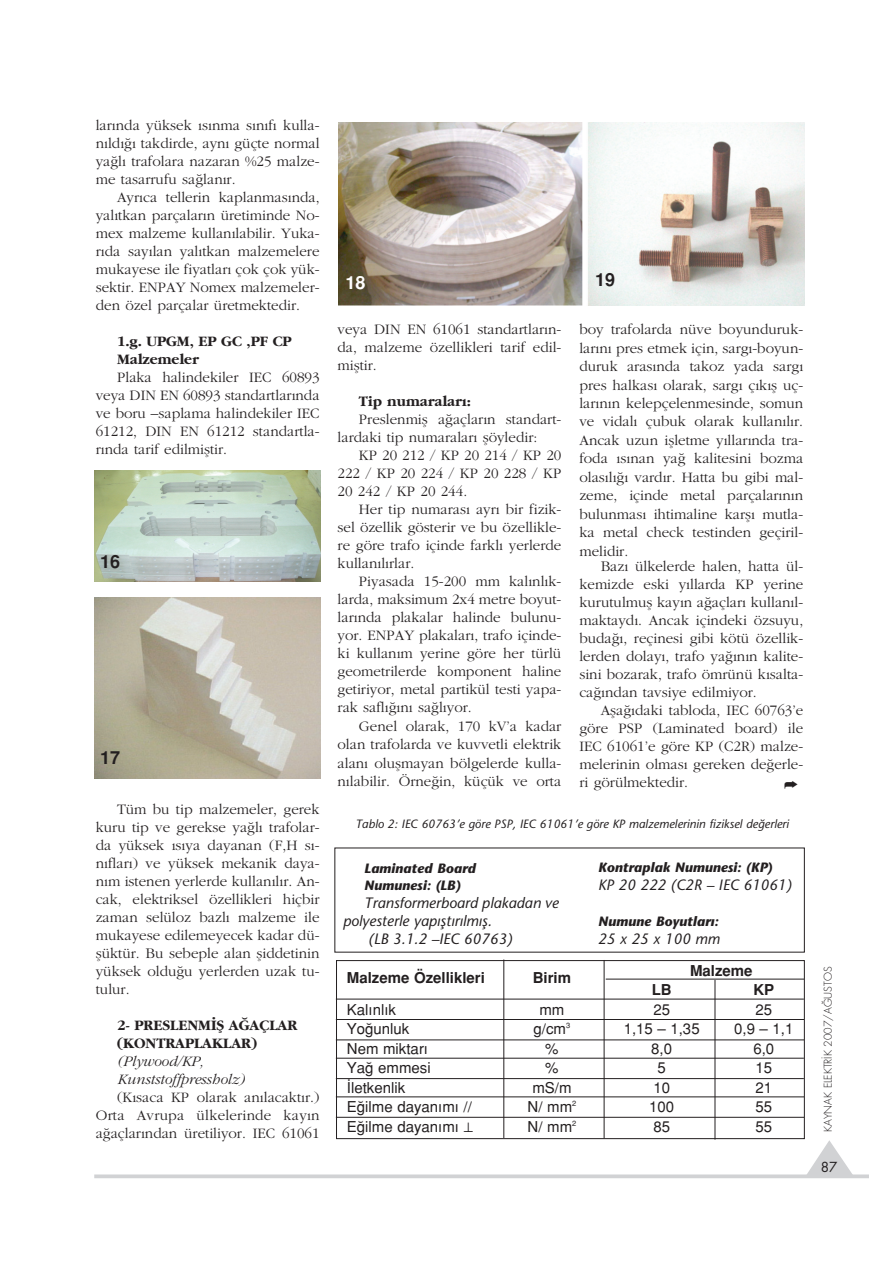
<style>
.page{position:relative;width:893px;height:1263px;background:#fff}
.page>*{position:absolute;margin:0;border:0;box-sizing:border-box;transform-origin:0 0}
.t1{font:700 18px "Helvetica";color:#231f20}
.t2{font:700 18px "Helvetica";color:#fff}
.t3{font:15px/18px "Garamond";color:#231f20;text-align:justify}
.t4{font:500 15px "Helvetica";color:#231f20}
.t5{font:italic 15px "Stone Sans";color:#231f20}
.t6{font:700 15px/18px "Garamond";color:#231f20}
.t7{font:700 15px "Helvetica";color:#231f20}
.t8{font:italic 15px/18px "Garamond";color:#231f20}
.t9{font:italic 700 13.5px/17.2px "Stone Sans";color:#231f20}
.t10{font:13.5px "Futura";color:#231f20}
.t11{font:italic 12px "Stone Sans";color:#231f20}
.t12{font:300 10.5px "Futura";color:#231f20}
</style>
<div class="page">
<svg style="left:807px;top:1140px;width:45px;height:34px"></svg>
<svg style="left:94px;top:1174px;width:774px;height:4px;background:#d6d7d8"></svg>
<img style="left:94px;top:470px;width:226px;height:111px">
<img style="left:94px;top:597px;width:226px;height:181px">
<img style="left:338px;top:123px;width:466px;height:183px">
<svg style="left:335px;top:960px;width:470px;height:179px"></svg>
<hr style="left:603px;top:960px;width:1px;height:178px;background:#231f20">
<hr style="left:503px;top:960px;width:1px;height:178px;background:#231f20">
<hr style="left:714px;top:980px;width:1px;height:160px;background:#231f20">
<hr style="left:336px;top:1058px;width:467px;height:1px;background:#231f20">
<hr style="left:336px;top:999px;width:467px;height:1px;background:#231f20">
<hr style="left:336px;top:1078px;width:467px;height:1px;background:#231f20">
<p class="t3" style="left:96px;top:117px;width:225px">lar›nda yüksek ›s›nma s›n›f› kulla&shy;n›ld›¤› takdirde, ayn› güçte normal ya¤l› trafolara nazaran %25 malze&shy;me tasarrufu sa¤lan›r.</p>
<p class="t3" style="left:96px;top:189px;width:225px;text-indent:21px">Ayr›ca tellerin kaplanmas›nda, yal›tkan parçalar›n üretiminde No&shy;mex malzeme kullan›labilir. Yuka&shy;r›da say›lan yal›tkan malzemelere mukayese ile fiyatlar› çok çok yük&shy;sektir. ENPAY Nomex malzemeler&shy;den özel parçalar üretmektedir.</p>
<p class="t6" style="left:117px;top:333px;width:176px">1.g. UPGM, EP GC ,PF CP<br>Malzemeler</p>
<p class="t3" style="left:96px;top:369px;width:225px;text-indent:21px">Plaka halindekiler IEC 60893 veya DIN EN 60893 standartlar›nda ve boru –saplama halindekiler IEC 61212, DIN EN 61212 standartla&shy;r›nda tarif edilmifltir.</p>
<p class="t1" style="left:100px;top:554px;width:22px">16</p>
<p class="t1" style="left:100px;top:750px;width:22px">17</p>
<p class="t3" style="left:96px;top:801px;width:225px;text-indent:21px">Tüm bu tip malzemeler, gerek kuru tip ve gerekse ya¤l› trafolar&shy;da yüksek ›s›ya dayanan (F,H s›- n›flar›) ve yüksek mekanik daya&shy;n›m istenen yerlerde kullan›l›r. An&shy;cak, elektriksel özellikleri hiçbir zaman selüloz bazl› malzeme ile mukayese edilemeyecek kadar dü&shy;flüktür. Bu sebeple alan fliddetinin yüksek oldu¤u yerlerden uzak tu&shy;tulur.</p>
<p class="t6" style="left:117px;top:1017px;width:182px">2- PRESLENM‹fi A⁄AÇLAR (KONTRAPLAKLAR)</p>
<p class="t8" style="left:117px;top:1054px;width:129px">(Plywood/KP,<br>Kunststoffpressholz)</p>
<p class="t3" style="left:96px;top:1090px;width:225px;text-indent:21px">(K›saca KP olarak an›lacakt›r.)<br>Orta Avrupa ülkelerinde kay›n a¤açlar›ndan üretiliyor. IEC 61061</p>
<p class="t2" style="left:345px;top:275px;width:22px">18</p>
<p class="t3" style="left:337px;top:322px;width:225px">veya DIN EN 61061 standartlar›n&shy;da, malzeme özellikleri tarif edil&shy;mifltir.</p>
<p class="t6" style="left:359px;top:394px;width:113px">Tip numaralar›:</p>
<p class="t3" style="left:337px;top:412px;width:225px;text-indent:21px">Preslenmifl a¤açlar›n standart&shy;lardaki tip numaralar› flöyledir:</p>
<p class="t3" style="left:337px;top:448px;width:225px;text-indent:21px">KP 20 212 / KP 20 214 / KP 20<br>222 / KP 20 224 / KP 20 228 / KP 20 242 / KP 20 244.</p>
<p class="t3" style="left:337px;top:502px;width:225px;text-indent:21px">Her tip numaras› ayr› bir fizik&shy;sel özellik gösterir ve bu özellikle&shy;re göre trafo içinde farkl› yerlerde kullan›l›rlar.</p>
<p class="t3" style="left:337px;top:574px;width:225px;text-indent:21px">Piyasada 15-200 mm kal›nl›k&shy;larda, maksimum 2x4 metre boyut&shy;lar›nda plakalar halinde bulunu&shy;yor. ENPAY plakalar›, trafo içinde&shy;ki kullan›m yerine göre her türlü geometrilerde komponent haline getiriyor, metal partikül testi yapa&shy;rak safl›¤›n› sa¤l›yor.</p>
<p class="t3" style="left:337px;top:718px;width:225px;line-height:18.5px;text-indent:21px">Genel olarak, 170 kV’a kadar olan trafolarda ve kuvvetli elektrik alan› oluflmayan bölgelerde kulla&shy;n›labilir. Örne¤in, küçük ve orta</p>
<p class="t1" style="left:595px;top:273px;width:22px">19</p>
<p class="t3" style="left:579px;top:321px;width:225px;line-height:18.5px">boy trafolarda nüve boyunduruk&shy;lar›n› pres etmek için, sarg›-boyun&shy;duruk aras›nda takoz yada sarg› pres halkas› olarak, sarg› ç›k›fl uç&shy;lar›n›n kelepçelenmesinde, somun ve vidal› çubuk olarak kullan›l›r.<br>Ancak uzun iflletme y›llar›nda tra&shy;foda ›s›nan ya¤ kalitesini bozma olas›l›¤› vard›r. Hatta bu gibi mal&shy;zeme, içinde metal parçalar›n›n bulunmas› ihtimaline karfl› mutla&shy;ka metal check testinden geçiril&shy;melidir.</p>
<p class="t3" style="left:579px;top:558px;width:225px;text-indent:21px">Baz› ülkelerde halen, hatta ül&shy;kemizde eski y›llarda KP yerine kurutulmufl kay›n a¤açlar› kullan›l&shy;maktayd›. Ancak içindeki özsuyu, buda¤›, reçinesi gibi kötü özellik&shy;lerden dolay›, trafo ya¤›n›n kalite&shy;sini bozarak, trafo ömrünü k›salta&shy;ca¤›ndan tavsiye edilmiyor.</p>
<p class="t3" style="left:579px;top:702px;width:225px;text-indent:21px">Afla¤›daki tabloda, IEC 60763’e göre PSP (Laminated board) ile IEC 61061’e göre KP (C2R) malze&shy;melerinin olmas› gereken de¤erle&shy;ri görülmektedir.</p>
<p class="t11" style="left:355px;top:819px;width:435px">Tablo 2: IEC 60763’e göre PSP, IEC 61061’e göre KP malzemelerinin fiziksel de¤erleri</p>
<p class="t9" style="left:364px;top:861px;width:113px">Laminated Board<br>Numunesi: (LB)</p>
<p class="t5" style="left:364px;top:897px;width:196px">Transformerboard plakadan ve</p>
<p class="t5" style="left:343px;top:915px;width:150px">polyesterle yap›flt›r›lm›fl.</p>
<p class="t5" style="left:368px;top:933px;width:145px">(LB 3.1.2 –IEC 60763)</p>
<p class="t7" style="left:347px;top:972px;width:139px">Malzeme Özellikleri</p>
<p class="t7" style="left:533px;top:972px;width:40px">Birim</p>
<p class="t9" style="left:598px;top:860px;width:175px">Kontraplak Numunesi: (KP)</p>
<p class="t5" style="left:598px;top:879px;width:195px">KP 20 222 (C2R – IEC 61061)</p>
<p class="t9" style="left:598px;top:914px;width:122px">Numune Boyutlar›:</p>
<p class="t5" style="left:598px;top:933px;width:123px">25 x 25 x 100 mm</p>
<p class="t7" style="left:690px;top:965px;width:64px">Malzeme</p>
<p class="t7" style="left:651px;top:984px;width:21px">LB</p>
<p class="t7" style="left:753px;top:984px;width:22px">KP</p>
<p class="t4" style="left:347px;top:1003px;width:51px">Kal›nl›k</p>
<p class="t4" style="left:539px;top:1003px;width:26px">mm</p>
<p class="t4" style="left:653px;top:1003px;width:18px">25</p>
<p class="t4" style="left:755px;top:1003px;width:18px">25</p>
<p class="t4" style="left:347px;top:1023px;width:64px">Yo¤unluk</p>
<p class="t4" style="left:533px;top:1023px;width:38px">g/cm<sup>3</sup></p>
<p class="t4" style="left:623px;top:1023px;width:77px">1,15 – 1,35</p>
<p class="t4" style="left:734px;top:1023px;width:61px">0,9 – 1,1</p>
<p class="t4" style="left:347px;top:1042px;width:83px">Nem miktar›</p>
<p class="t4" style="left:545px;top:1042px;width:15px">%</p>
<p class="t4" style="left:651px;top:1042px;width:22px">8,0</p>
<p class="t4" style="left:753px;top:1042px;width:22px">6,0</p>
<p class="t4" style="left:347px;top:1062px;width:85px">Ya¤ emmesi</p>
<p class="t4" style="left:545px;top:1062px;width:15px">%</p>
<p class="t4" style="left:657px;top:1062px;width:10px">5</p>
<p class="t4" style="left:755px;top:1062px;width:18px">15</p>
<p class="t4" style="left:347px;top:1081px;width:60px">‹letkenlik</p>
<p class="t4" style="left:532px;top:1081px;width:41px">mS/m</p>
<p class="t4" style="left:653px;top:1081px;width:18px">10</p>
<p class="t4" style="left:755px;top:1081px;width:18px">21</p>
<p class="t4" style="left:347px;top:1101px;width:127px">E¤ilme dayan›m› //</p>
<p class="t4" style="left:527px;top:1101px;width:50px">N/ mm<sup>2</sup></p>
<p class="t4" style="left:649px;top:1101px;width:27px">100</p>
<p class="t4" style="left:755px;top:1101px;width:18px">55</p>
<p class="t4" style="left:347px;top:1120px;width:128px">E¤ilme dayan›m› ⊥</p>
<p class="t4" style="left:527px;top:1120px;width:50px">N/ mm<sup>2</sup></p>
<p class="t4" style="left:653px;top:1120px;width:18px">85</p>
<p class="t4" style="left:755px;top:1120px;width:18px">55</p>
<p class="t12" style="left:823px;top:1132px;width:167px;rotate:-90deg">KAYNAK ELEKTR‹K 2007/A⁄USTOS</p>
<p class="t10" style="left:820px;top:1161px;width:18px">87</p>
</div>
